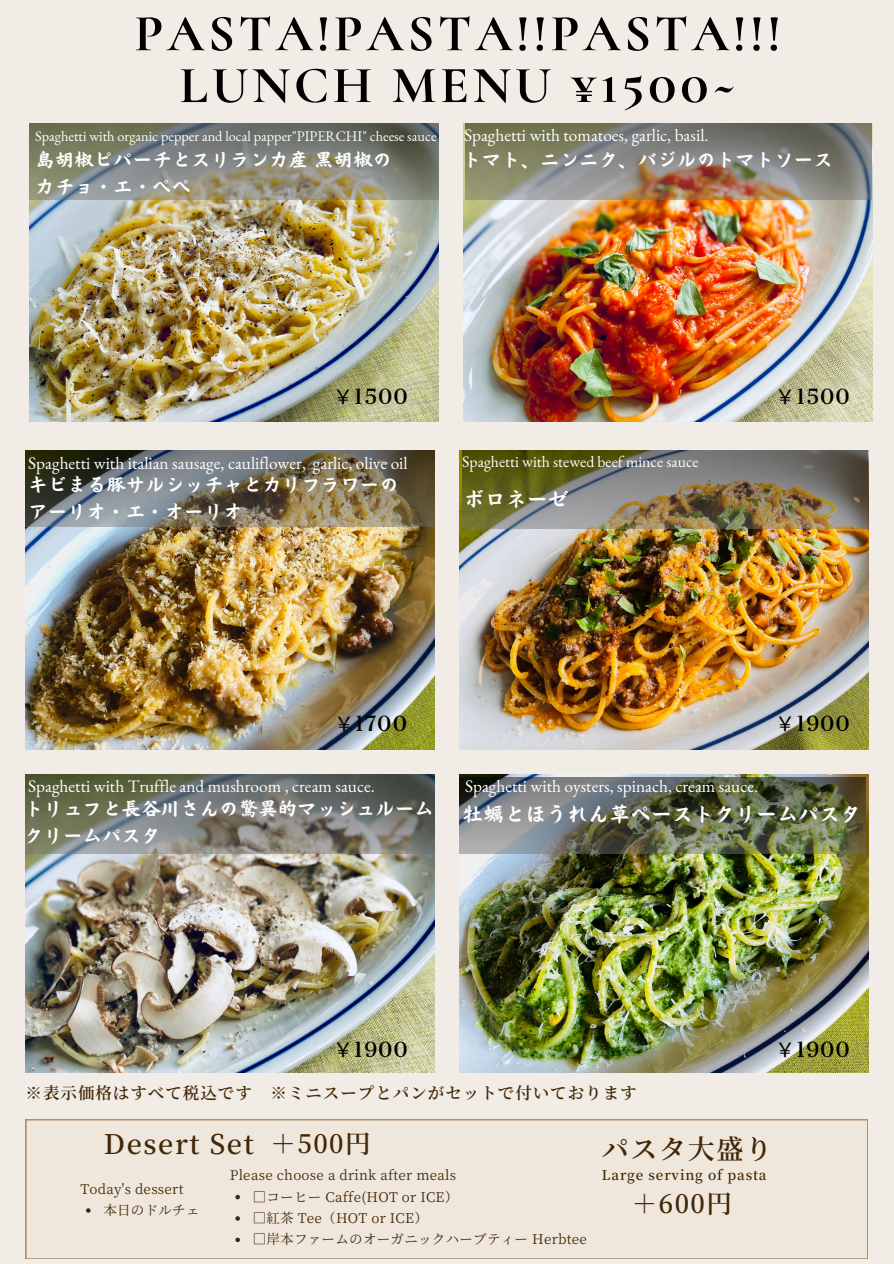
<style>
.page{position:relative;width:894px;height:1264px;background:#fff}
.page>*{position:absolute;margin:0;border:0;box-sizing:border-box;transform-origin:0 0}
.t1{font:700 52.35px/51.8px "Cormorant SC";letter-spacing:.065em;color:#000;text-align:center}
.t2{font:600 27px "Source Han Serif JP";letter-spacing:.06em;color:#422606}
.t3{font:600 25.5px "Source Han Serif JP";letter-spacing:.06em;color:#422606}
.t4{font:25.5px "S Motoya Okai Std W5";color:#fff}
.t5{font:21px "S Motoya Okai Std W5";color:#fff}
.t6{font:19.95px "Cantata One";letter-spacing:.02em;color:#000}
.t7{font:19.5px/27px "S Motoya Okai Std W5";color:#fff}
.t8{font:17.25px "EB Garamond";color:#fff}
.t9{font:600 16.5px "Source Han Serif JP";letter-spacing:.06em;color:#422606}
.t10{font:15.75px "EB Garamond";color:#fff}
.t11{font:14.25px "EB Garamond";color:#fff}
.t12{font:13.5px "Source Han Serif JP";letter-spacing:.02em;color:#422606}
.t13{font:600 13.5px "Source Han Serif JP";letter-spacing:.06em;color:#422606}
.s1{font-family:"Noto Sans CJ Ksc"}
</style>
<div class="page">
<div style="left:0;top:0;width:893px;height:1263px;background:#f1ece5"></div>
<img style="left:26px;top:526px;width:408px;height:223px">
<div style="left:26px;top:1119px;width:841px;height:139px;background:#efe7db"></div>
<img style="left:26px;top:853px;width:408px;height:219px">
<img style="left:459px;top:451px;width:409px;height:298px">
<img style="left:459px;top:774px;width:409px;height:298px">
<img style="left:26px;top:451px;width:408px;height:75px">
<img style="left:462px;top:451px;width:404px;height:78px">
<svg style="left:26px;top:774px;width:408px;height:79px;background:#71746a"></svg>
<img style="left:459px;top:777px;width:406px;height:76px">
<img style="left:30px;top:200px;width:408px;height:221px">
<img style="left:463px;top:123px;width:409px;height:298px">
<svg style="left:30px;top:123px;width:408px;height:77px;background:#7e8074"></svg>
<img style="left:465px;top:123px;width:406px;height:77px">
<svg style="left:235px;top:1194px;width:5px;height:5px"></svg>
<svg style="left:235px;top:1216px;width:5px;height:4px"></svg>
<svg style="left:235px;top:1237px;width:5px;height:5px"></svg>
<svg style="left:86px;top:1208px;width:4px;height:4px"></svg>
<h5 class="t1" style="left:134px;top:8px;width:648px">PASTA!PASTA!!PASTA!!!<br>LUNCH MENU ¥1500~</h5>
<h6 class="t8" style="left:464px;top:123px;width:246px">Spaghetti with tomatoes, garlic, basil.</h6>
<p class="t11" style="left:35px;top:127px;width:403px">Spaghetti with organic pepper and local papper"PIPERCHI" cheese sauce</p>
<p class="t4" style="left:463px;top:136px;width:205px">島胡椒ピパーチと</p>
<h5 class="t7" style="left:35px;top:146px;width:358px">島胡椒ピパーチとスリランカ産黒胡椒のカチョ・エ・ぺぺ</h5>
<p class="t7" style="left:462px;top:146px;width:372px">トマト、ニンニク、バジルのトマトソース</p>
<h6 class="t6" style="left:333px;top:384px;width:76px"><span class="s1">￥</span>1500</h6>
<p class="t6" style="left:775px;top:384px;width:76px"><span class="s1">￥</span>1500</p>
<p class="t8" style="left:28px;top:451px;width:381px">Spaghetti with italian sausage, cauliflower, garlic, olive oil</p>
<p class="t7" style="left:28px;top:471px;width:372px">キビまる豚サルシッチャとカリフラワーのアーリオ・エ・オーリオ</p>
<h6 class="t10" style="left:462px;top:451px;width:238px">Spaghetti with stewed beef mince sauce</h6>
<p class="t5" style="left:463px;top:488px;width:106px">ボロネーゼ</p>
<h5 class="t6" style="left:334px;top:711px;width:75px"><span class="s1">￥</span>1700</h5>
<p class="t6" style="left:775px;top:711px;width:76px"><span class="s1">￥</span>1900</p>
<p class="t8" style="left:28px;top:775px;width:348px">Spaghetti with Truffle and mushroom , cream sauce.</p>
<h4 class="t8" style="left:465px;top:775px;width:294px">Spaghetti with oysters, spinach, cream sauce.</h4>
<p class="t7" style="left:24px;top:795px;width:411px">トリュフと長谷川さんの驚異的マッシュルームクリームパスタ</p>
<h5 class="t5" style="left:462px;top:803px;width:400px">牡蠣とほうれん草ペーストクリームパスタ</h5>
<h2 class="t6" style="left:333px;top:1036px;width:76px"><span class="s1">￥</span>1900</h2>
<h6 class="t9" style="left:26px;top:1079px;width:612px">※表示価格はすべて税込です ※ミニスープとパンがセットで付いております</h6>
<p class="t6" style="left:775px;top:1036px;width:76px"><span class="s1">￥</span>1900</p>
<p class="t2" style="left:104px;top:1122px;width:151px">Desert Set</p>
<h5 class="t3" style="left:270px;top:1123px;width:102px">＋500円</h5>
<h3 class="t12" style="left:80px;top:1177px;width:104px">Today's dessert</h3>
<h6 class="t12" style="left:103px;top:1199px;width:98px">本日のドルチェ</h6>
<p class="t12" style="left:230px;top:1164px;width:228px">Please choose a drink after meals</p>
<p class="t12" style="left:253px;top:1185px;width:207px">□コーヒー Caffe(HOT or ICE）</p>
<h4 class="t12" style="left:253px;top:1207px;width:176px">□紅茶 Tee（HOT or ICE）</h4>
<h5 class="t12" style="left:253px;top:1228px;width:335px">□岸本ファームのオーガニックハーブティー Herbtee</h5>
<h6 class="t2" style="left:601px;top:1128px;width:172px">パスタ大盛り</h6>
<p class="t13" style="left:601px;top:1164px;width:166px">Large serving of pasta</p>
<p class="t3" style="left:631px;top:1183px;width:102px">＋600円</p>
</div>
